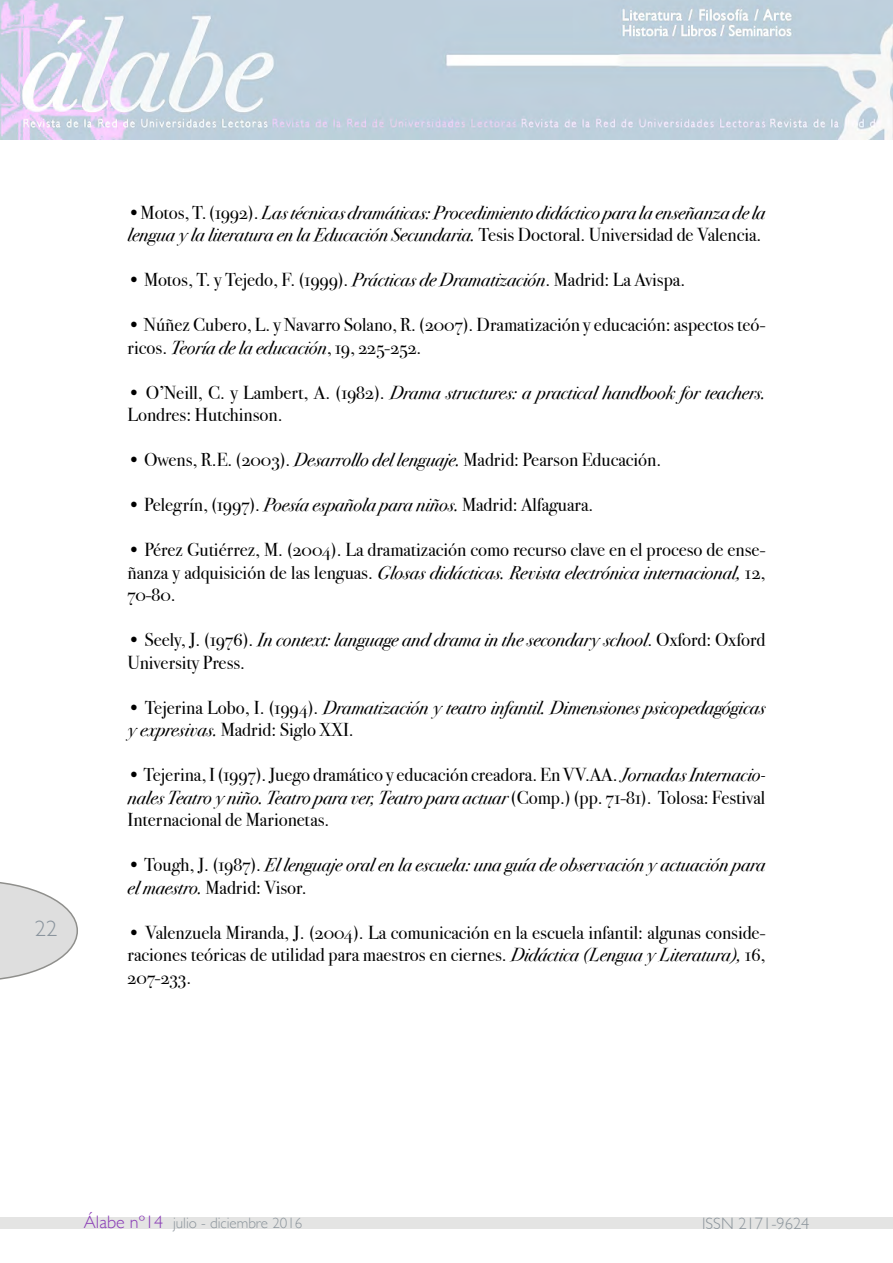
<style>
.page{position:relative;width:893px;height:1263px;background:#fff}
.page>*{position:absolute;margin:0;border:0;box-sizing:border-box;transform-origin:0 0}
.t1{font:300 22.5px "Gill Sans";color:#8a949d}
.t2{font:18.75px/22.5px "Bodoni Svty Two OSITCTT Book";color:#000}
.t3{font:18.75px/22.5px "Bodoni Svty Two OSITCTT Book It";color:#000}
.t4{font:300 16.5px "Gill Sans";color:#8c959c}
.t5{font:300 15px "Gill Sans";color:#8c959c}
.s1{font-family:"Bodoni Svty Two OSITCTT Book"}
.s2{font-family:"Bodoni Svty Two OSITCTT Book It"}
.s3{font-size:18px;color:#893ab6}
</style>
<div class="page">
<svg style="left:0;top:882px;width:78px;height:98px"></svg>
<div style="left:0;top:1218px;width:893px;height:11px;background:#e4e4e3"></div>
<img style="left:0;top:0;width:893px;height:139px">
<p class="t1" style="left:35px;top:911px;width:24px">22</p>
<p class="t3" style="left:128px;top:201px;width:639px"><span class="s1">•Motos, T. (1992).</span> Las técnicas dramáticas: Procedimiento didáctico para la enseñanza de la lengua y la literatura en la Educación Secundaria. <span class="s1">Tesis Doctoral. Universidad de Valencia.</span></p>
<p class="t2" style="left:128px;top:269px;width:559px">• Motos, T. y Tejedo, F. (1999). <span class="s2">Prácticas de Dramatización</span>. Madrid: La Avispa.</p>
<p class="t2" style="left:128px;top:314px;width:639px">• Núñez Cubero, L. y Navarro Solano, R. (2007). Dramatización y educación: aspectos teó&shy;ricos. <span class="s2">Teoría de la educación</span>, 19, 225-252.</p>
<p class="t2" style="left:128px;top:381px;width:639px">• O’Neill, C. y Lambert, A. (1982). <span class="s2">Drama structures: a practical handbook for teachers.<br></span>Londres: Hutchinson.</p>
<p class="t2" style="left:128px;top:449px;width:535px">• Owens, R.E. (2003). <span class="s2">Desarrollo del lenguaje.</span> Madrid: Pearson Educación.</p>
<p class="t2" style="left:128px;top:494px;width:467px">• Pelegrín, (1997). <span class="s2">Poesía española para niños.</span> Madrid: Alfaguara.</p>
<p class="t2" style="left:128px;top:539px;width:639px;text-align:justify">• Pérez Gutiérrez, M. (2004). La dramatización como recurso clave en el proceso de ense&shy;ñanza y adquisición de las lenguas. <span class="s2">Glosas didácticas. Revista electrónica internacional,</span> 12, 70-80.</p>
<p class="t2" style="left:128px;top:629px;width:639px">• Seely, J. (1976). <span class="s2">In context: language and drama in the secondary school</span>. Oxford: Oxford<br>University Press.</p>
<p class="t3" style="left:128px;top:696px;width:639px"><span class="s1">• Tejerina Lobo, I. (1994).</span> Dramatización y teatro infantil. Dimensiones psicopedagógicas y expresivas. <span class="s1">Madrid: Siglo XXI.</span></p>
<p class="t2" style="left:128px;top:764px;width:639px;text-align:justify">• Tejerina, I (1997). Juego dramático y educación creadora. En VV.AA. <span class="s2">Jornadas Internacio&shy;nales Teatro y niño. Teatro para ver, Teatro para actuar</span> (Comp.) (pp. 71-81). Tolosa: Festival Internacional de Marionetas.</p>
<p class="t3" style="left:128px;top:854px;width:639px"><span class="s1">• Tough, J. (1987).</span> El lenguaje oral en la escuela: una guía de observación y actuación para el maestro. <span class="s1">Madrid: Visor.</span></p>
<p class="t2" style="left:128px;top:921px;width:639px;text-align:justify">• Valenzuela Miranda, J. (2004). La comunicación en la escuela infantil: algunas conside&shy;raciones teóricas de utilidad para maestros en ciernes. <span class="s2">Didáctica (Lengua y Literatura),</span> 16, 207-233.</p>
<p class="t5" style="left:84px;top:1211px;width:220px"><span class="s3">Álabe nº14</span> julio - diciembre 2016</p>
<p class="t4" style="left:702px;top:1211px;width:109px">ISSN 2171-9624</p>
</div>
